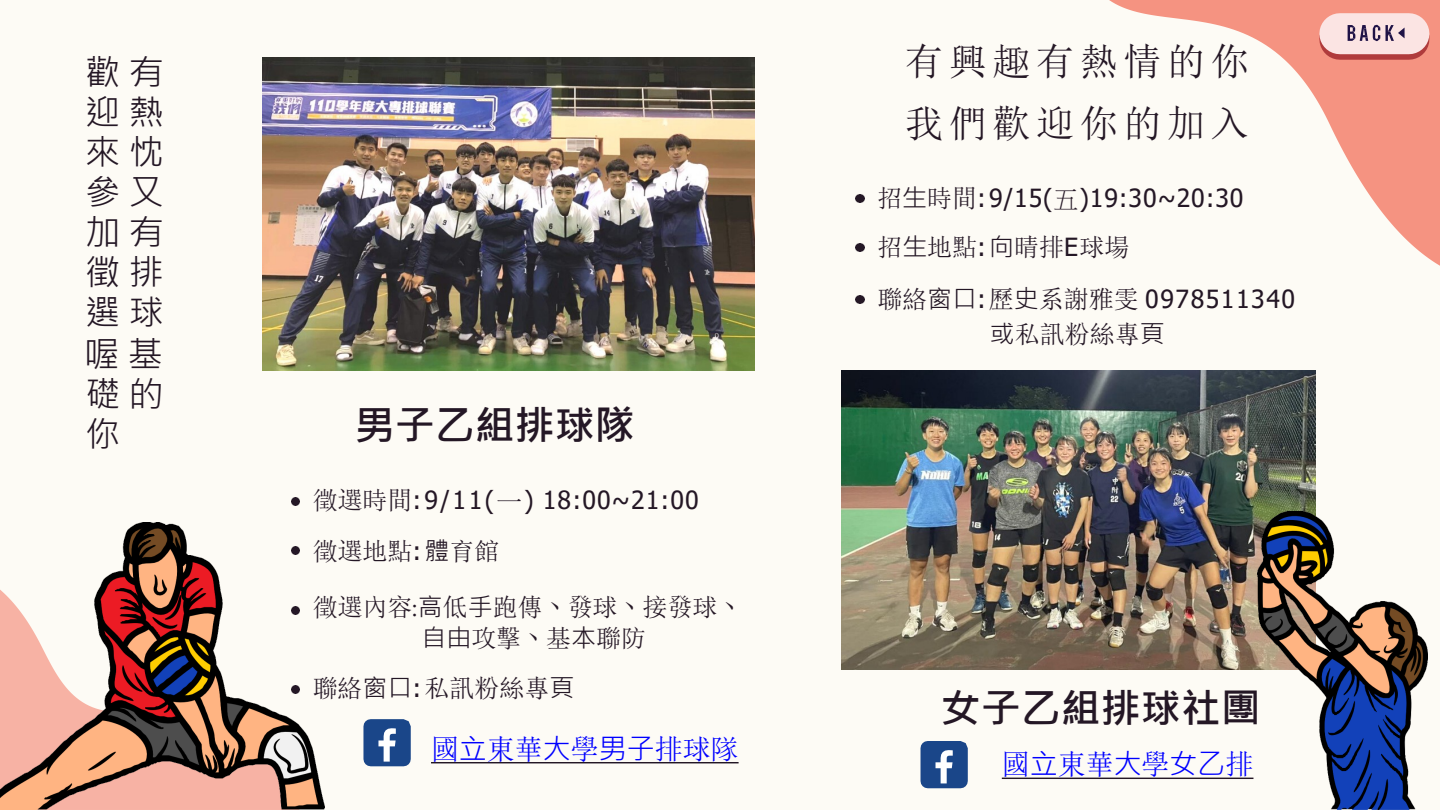
<style>
.page{position:relative;width:1440px;height:810px;background:#fdfbf5}
.page>*{position:absolute;margin:0;border:0;box-sizing:border-box;transform-origin:0 0}
.t1{font:700 40px "Microsoft Jheng Hei";color:#241725}
.t2{font:38px/62.5px "Sim Sun";letter-spacing:.15em;color:#241725}
.t3{font:35px/40px "Microsoft Jheng Hei";letter-spacing:.25em;color:#241725;text-align:justify}
.t4{font:28px "Sim Sun";color:#00f}
.t5{font:25px "Tahoma";letter-spacing:.055em;color:#241725}
.t6{font:25px "Sim Sun";color:#241725}
.s1{font-family:"Sim Sun"}
.s2{font-family:"P Ming Li U"}
.s3{font-family:"Tahoma"}
.s4{font-family:"Microsoft Jheng Hei"}
.s5{font-family:"Gill Sans";font-stretch:condensed}
</style>
<div class="page">
<svg style="left:1109px;top:0;width:331px;height:266px"></svg>
<img style="left:263px;top:58px;width:492px;height:312px">
<img style="left:842px;top:371px;width:473px;height:299px">
<img style="left:1257px;top:511px;width:171px;height:299px">
<img style="left:0;top:522px;width:324px;height:288px">
<svg style="left:921px;top:741px;width:47px;height:47px"></svg>
<svg style="left:1002px;top:778px;width:251px;height:1px"></svg>
<svg style="left:363px;top:719px;width:48px;height:47px"></svg>
<svg style="left:856px;top:194px;width:8px;height:9px"></svg>
<svg style="left:856px;top:243px;width:8px;height:8px"></svg>
<svg style="left:856px;top:295px;width:8px;height:8px"></svg>
<svg style="left:291px;top:497px;width:9px;height:9px"></svg>
<svg style="left:291px;top:547px;width:9px;height:8px"></svg>
<svg style="left:291px;top:686px;width:9px;height:8px"></svg>
<svg style="left:291px;top:607px;width:9px;height:8px"></svg>
<svg style="left:431px;top:762px;width:308px;height:1px"></svg>
<svg style="left:1319px;top:13px;width:110px;height:47px"></svg>
<p class="t3" style="left:85px;top:53px;width:80px">歡有</p>
<p class="t3" style="left:85px;top:93px;width:80px">迎熱</p>
<p class="t3" style="left:85px;top:133px;width:80px">來忱</p>
<p class="t3" style="left:85px;top:173px;width:80px">參又</p>
<p class="t3" style="left:85px;top:213px;width:80px">加有</p>
<p class="t3" style="left:85px;top:253px;width:80px">徵排</p>
<p class="t3" style="left:85px;top:293px;width:80px">選球</p>
<p class="t3" style="left:84px;top:335px;width:81px">喔基礎的你</p>
<p class="t1" style="left:355px;top:400px;width:281px">男子乙組排球隊</p>
<p class="t5" style="left:313px;top:484px;width:388px"><span class="s1">徵選時間</span>:9/11(<span class="s2">一</span>) 18:00~21:00</p>
<p class="t6" style="left:313px;top:538px;width:188px">徵選地點<span class="s3">:</span><span class="s4">體</span>育館</p>
<p class="t6" style="left:313px;top:594px;width:431px">徵選內容<span class="s5">:</span><span class="s4">高</span>低<span class="s4">手</span>跑傳丶發球丶接發球丶</p>
<p class="t6" style="left:421px;top:625px;width:226px"><span class="s4">自由</span>攻擊丶基<span class="s4">本</span>聯防</p>
<p class="t6" style="left:313px;top:675px;width:263px">聯絡<span class="s4">窗口</span><span class="s3">:</span>私訊粉絲專<span class="s4">頁</span></p>
<p class="t4" style="left:431px;top:735px;width:309px">國<span class="s4">⽴</span>東華<span class="s4">大</span>學<span class="s4">男子</span>排球隊</p>
<p class="t2" style="left:905px;top:30px;width:345px">有興趣有熱情的你我們歡迎你的加入</p>
<p class="t5" style="left:877px;top:181px;width:368px"><span class="s1">招</span><span class="s4">生</span><span class="s1">時間</span>:9/15(<span class="s2">五</span>)19:30~20:30</p>
<p class="t6" style="left:877px;top:234px;width:253px">招<span class="s4">生</span>地點<span class="s3">:</span><span class="s4">向</span>晴排<span class="s3">E</span>球場</p>
<p class="t5" style="left:877px;top:282px;width:419px"><span class="s1">聯絡</span><span class="s4">窗口</span>:<span class="s1">歷</span><span class="s4">史</span><span class="s1">系謝雅雯</span> 0978511340</p>
<p class="t6" style="left:990px;top:321px;width:176px"><span class="s4">或</span>私訊粉絲專<span class="s4">頁</span></p>
<p class="t1" style="left:941px;top:683px;width:321px">女⼦⼄組排球社團</p>
<p class="t4" style="left:1002px;top:750px;width:253px">國<span class="s4">⽴</span>東華<span class="s4">大</span>學<span class="s4">女乙</span>排</p>
</div>
